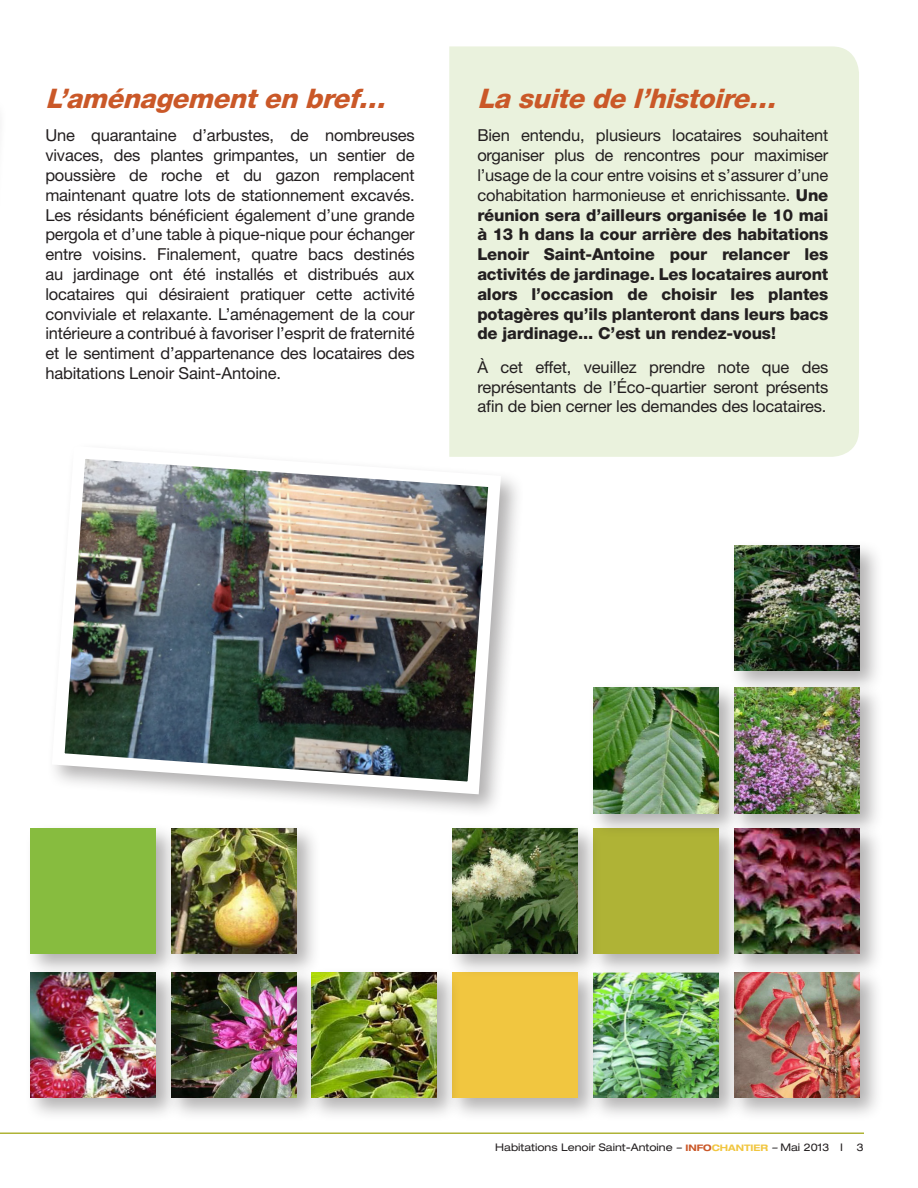
<style>
.page{position:relative;width:918px;height:1188px;background:#fff}
.page>*{position:absolute;margin:0;border:0;box-sizing:border-box;transform-origin:0 0}
.t1{font:italic 800 27px "Helvetica Neue";color:#ca5828}
.t2{font:16.5px/19.8px "Helvetica Neue";letter-spacing:-.01em;color:#231f20;text-align:justify}
.t3{font:800 16.5px/19.8px "Helvetica Neue";letter-spacing:-.01em;color:#231f20;text-align:justify}
.t4{font:expanded 10.5px "Helvetica Neue";color:#231f20}
.s1{font-weight:400}
.s2{font-style:italic}
.s3{font-weight:700;font-size:9px;color:#ca5828}
.s4{font-weight:700;font-size:9px;color:#f1c640}
</style>
<div class="page">
<hr style="left:0;top:1132px;width:864px;height:2px;background:#afb336">
<svg style="left:449px;top:46px;width:410px;height:411px;background:#eaf2dd"></svg>
<div style="left:729px;top:966px;width:156px;height:156px;background:#231f20;opacity:.35"></div>
<img style="left:744px;top:979px;width:116px;height:118px">
<div style="left:47px;top:441px;width:478px;height:377px;background:#231f20;opacity:.35"></div>
<img style="left:47px;top:440px;width:460px;height:361px">
<div style="left:588px;top:966px;width:156px;height:156px;background:#231f20;opacity:.35"></div>
<img style="left:602px;top:979px;width:117px;height:118px">
<div style="left:446px;top:966px;width:156px;height:156px;background:#231f20;opacity:.35"></div>
<div style="left:452px;top:972px;width:126px;height:125px;background:#f1c640"></div>
<div style="left:305px;top:966px;width:156px;height:156px;background:#231f20;opacity:.35"></div>
<img style="left:322px;top:972px;width:114px;height:125px">
<div style="left:729px;top:823px;width:156px;height:156px;background:#231f20;opacity:.35"></div>
<img style="left:744px;top:838px;width:116px;height:116px">
<div style="left:588px;top:823px;width:156px;height:156px;background:#231f20;opacity:.35"></div>
<div style="left:593px;top:828px;width:126px;height:126px;background:#afb336"></div>
<div style="left:446px;top:823px;width:156px;height:156px;background:#231f20;opacity:.35"></div>
<img style="left:452px;top:828px;width:126px;height:126px">
<div style="left:729px;top:682px;width:156px;height:156px;background:#231f20;opacity:.35"></div>
<img style="left:744px;top:696px;width:116px;height:117px">
<div style="left:588px;top:682px;width:156px;height:156px;background:#231f20;opacity:.35"></div>
<img style="left:593px;top:688px;width:126px;height:125px">
<div style="left:729px;top:540px;width:156px;height:156px;background:#231f20;opacity:.35"></div>
<img style="left:734px;top:545px;width:126px;height:126px">
<div style="left:166px;top:966px;width:156px;height:156px;background:#231f20;opacity:.35"></div>
<img style="left:181px;top:979px;width:116px;height:118px">
<div style="left:25px;top:966px;width:156px;height:156px;background:#231f20;opacity:.35"></div>
<img style="left:31px;top:979px;width:125px;height:118px">
<div style="left:166px;top:823px;width:156px;height:156px;background:#231f20;opacity:.35"></div>
<img style="left:181px;top:828px;width:116px;height:126px">
<div style="left:25px;top:823px;width:156px;height:156px;background:#231f20;opacity:.35"></div>
<div style="left:30px;top:828px;width:126px;height:126px;background:#87bc3f"></div>
<p class="t1" style="left:45px;top:82px;width:350px">L’aménagementen bref…</p>
<p class="t2" style="left:45px;top:125px;width:371px">Une quarantaine d’arbustes, de nombreuses vivaces, des plantes grimpantes, un sentier de poussière de roche et du gazon remplacent maintenant quatre lots de stationnement excavés.<br>Les résidants bénéficient également d’une grande pergola et d’une table à pique-nique pour échanger entre voisins. Finalement, quatre bacs destinés au jardinage ont été installés et distribués aux locataires qui désiraient pratiquer cette activité conviviale et relaxante. L’aménagement de la cour intérieure a contribué à favoriser l’esprit de fraternité et le sentiment d’appartenance des locataires des habitations Lenoir Saint-Antoine.</p>
<p class="t1" style="left:477px;top:82px;width:308px">Lasuitedel’histoire…</p>
<p class="t3" style="left:477px;top:126px;width:353px"><span class="s1">Bien entendu, plusieurs locataires souhaitent organiser plus de rencontres pour maximiser l’usage de la cour entre voisins et s’assurer d’une cohabitation harmonieuse et enrichissante.</span> Une réunion sera d’ailleurs organisée le 10 mai à 13 h dans la cour arrière des habitations Lenoir Saint-Antoine pour relancer les activités de jardinage. Les locataires auront alors l’occasion de choisir les plantes potagères qu’ils planteront dans leurs bacs de jardinage... C’est un rendez-vous!</p>
<p class="t2" style="left:477px;top:357px;width:353px">À cet effet, veuillez prendre note que des représentants de l’Éco-quartier seront présents afin de bien cerner les demandes des locataires.</p>
<p class="t4" style="left:495px;top:1141px;width:349px">Habitations Lenoir Saint-Antoine <span class="s2">–</span> <span class="s3">INFO</span><span class="s4">CHANTIER</span> <span class="s2">–</span> Mai 2013 I</p>
<p class="t4" style="left:857px;top:1141px;width:9px">3</p>
</div>
